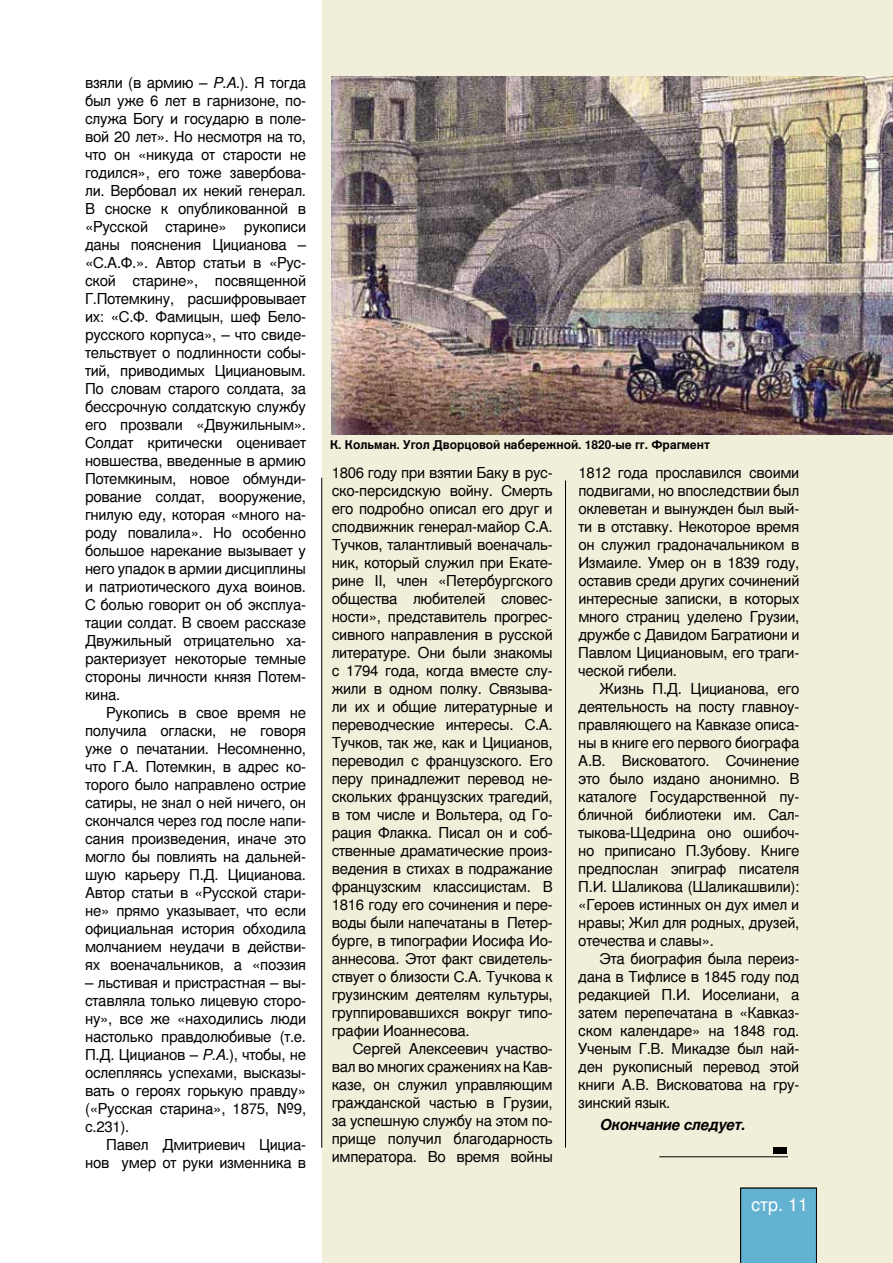
<style>
.page{position:relative;width:893px;height:1263px;background:#fff}
.page>*{position:absolute;margin:0;border:0;box-sizing:border-box;transform-origin:0 0}
.t1{font:18px "Nimbus San LCY";color:#fff}
.t2{font:15px/18px "Nimbus San LCY";letter-spacing:-.02em;color:#000;text-align:justify}
.t3{font:italic 700 15px "Nimbus San LCY";letter-spacing:-.02em;color:#000}
.t4{font:700 12px "Nimbus San LCY";color:#000}
.s1{font-style:italic}
.s2{font-family:"Tahoma"}
</style>
<div class="page">
<div style="left:322px;top:0;width:571px;height:1263px;background:#f1eeda"></div>
<div style="left:740px;top:1188px;width:77px;height:75px;background:#63b2d2"></div>
<img style="left:332px;top:77px;width:561px;height:358px">
<div style="left:774px;top:1148px;width:13px;height:6px;background:#000"></div>
<hr style="left:659px;top:1156px;width:129px;height:1px;background:#000">
<hr style="left:321px;top:478px;width:1px;height:670px;background:#000">
<hr style="left:565px;top:480px;width:1px;height:668px;background:#000">
<p class="t2" style="left:85px;top:74px;width:223px">взяли (в армию – <span class="s1">Р.А.</span>). Я тогда был уже 6 лет в гарнизоне, по&shy;служа Богу и государю в поле&shy;вой 20 лет». Но несмотря на то, что он «никуда от старости не годился», его тоже завербова&shy;ли. Вербовал их некий генерал.<br>В сноске к опубликованной в «Русской старине» рукописи даны пояснения Цицианова – «С.А.Ф.». Автор статьи в «Рус&shy;ской старине», посвященной Г.Потемкину, расшифровывает их: «С.Ф. Фамицын, шеф Бело&shy;русского корпуса», – что свиде&shy;тельствует о подлинности собы&shy;тий, приводимых Цициановым.<br>П о словам старого солдата, за бессрочную солдатскую службу его прозвали «Двужильным».<br>Солдат критически оценивает новшества, введенные в армию Потемкиным, новое обмунди&shy;рование солдат, вооружение, гнилую еду, которая «много на&shy;роду повалила». Но особенно большое нарекание вызывает у него упадок в армии дисциплины и патриотического духа воинов.<br>С болью говорит он об эксплуа&shy;тации солдат. В своем рассказе Двужильный отрицательно ха&shy;рактеризует некоторые темные стороны личности князя Потем&shy;кина.</p>
<p class="t2" style="left:85px;top:704px;width:223px;text-indent:21px">Рукопись в свое время не получила огласки, не говоря уже о печатании. Несомненно, что Г.А. П отемкин, в адрес ко&shy;торого было направлено острие сатиры, не знал о ней ничего, он скончался через год после напи&shy;сания произведения, иначе это могло бы повлиять на дальней&shy;шую карьеру П .Д. Цицианова.<br>Автор статьи в «Русской стари&shy;не» прямо указывает, что если официальная история обходила молчанием неудачи в действи&shy;ях военачальников, а «поэзия</p>
<p class="t2" style="left:85px;top:974px;width:223px">– льстивая и пристрастная – вы&shy;ставляла только лицевую сторо&shy;ну», все же «находились люди настолько правдолюбивые (т.е.<br>П .Д. Цицианов – <span class="s1">Р.А.</span>), чтобы, не ослепляясь успехами, высказы&shy;вать о героях горькую правду» («Русская старина», 1875, <span class="s2">№</span>9, с.231).</p>
<p class="t2" style="left:85px;top:1136px;width:223px;text-align:right">Павел Дмитриевич Цициа&shy;нов умер от руки изменника в</p>
<p class="t4" style="left:330px;top:438px;width:381px">К. Кольман. Угол Дворцовой набережной. 1820-ые гг. Фрагмент</p>
<p class="t2" style="left:332px;top:463px;width:223px;text-align:left">1806 году при взятии Баку в рус&shy;ско-персидскую войну. Смерть его подробно описал его друг и сподвижник генерал-майор С.А.<br>Тучков, талантливый военачаль&shy;ник, который служил при Екате&shy;рине II, член «Петербургского общества любителей словес&shy;ности», представитель прогрес&shy;сивного направления в русской литературе. Они были знакомы с 1794 года, когда вместе слу&shy;жили в одном полку. Связыва&shy;ли их и общие литературные и переводческие интересы. С.А.<br>Тучков, так же, как и Цицианов, переводил с французского. Его перу принадлежит перевод не&shy;скольких французских трагедий, в том числе и Вольтера, од Го&shy;рация Флакка. П исал он и соб&shy;ственные драматические произ&shy;ведения в стихах в подражание французским классицистам. В<br>1816 году его сочинения и пере&shy;воды были напечатаны в Петер&shy;бурге, в типографии Иосифа Ио&shy;аннесова. Этот факт свидетель&shy;ствует о близости С.А. Тучкова к грузинским деятелям культуры, группировавшихся вокруг типо&shy;графии Иоаннесова.</p>
<p class="t2" style="left:332px;top:1039px;width:223px;text-indent:21px">Сергей Алексеевич участво&shy;вал во многих сражениях на Кав&shy;казе, он служил управляющим гражданской частью в Грузии, за успешную службу на этом по&shy;прище получил благодарность императора. Во время войны</p>
<p class="t2" style="left:578px;top:463px;width:223px">1812 года прославился своими подвигами, но впоследствии был оклеветан и вынужден был вый&shy;ти в отставку. Н екоторое время он служил градоначальником в Измаиле. Умер он в 1839 году, оставив среди других сочинений интересные записки, в которых много страниц уделено Грузии, дружбе с Давидом Багратиони и Павлом Цициановым, его траги&shy;ческой гибели.</p>
<p class="t2" style="left:578px;top:679px;width:223px;text-align:left;text-indent:21px">Жизнь П .Д. Цицианова, его деятельность на посту главноу&shy;правляющего на Кавказе описа&shy;ны в книге его первого биографа<br>А.В. Висковатого. Сочинение это было издано анонимно. В каталоге Государственной пу&shy;бличной библиотеки им. Сал&shy;тыкова-Щедрина оно ошибоч&shy;но приписано П .Зубову. Книге предпослан эпиграф писателя<br>П .И . Шаликова (Шаликашвили): «Героев истинных он дух имел и нравы; Жил для родных, друзей, отечества и славы».</p>
<p class="t2" style="left:578px;top:949px;width:223px;text-indent:21px">Эта биография была переиз&shy;дана в Тифлисе в 1845 году под редакцией П .И . Иоселиани, а затем перепечатана в «Кавказ&shy;ском календаре» на 1848 год.<br>Ученым Г.В. Микадзе был най&shy;ден рукописный перевод этой книги А.В. Висковатова на гру&shy;зинский язык.</p>
<p class="t3" style="left:600px;top:1116px;width:147px">Окончание следует.</p>
<p class="t1" style="left:751px;top:1194px;width:59px">стр. 11</p>
</div>
